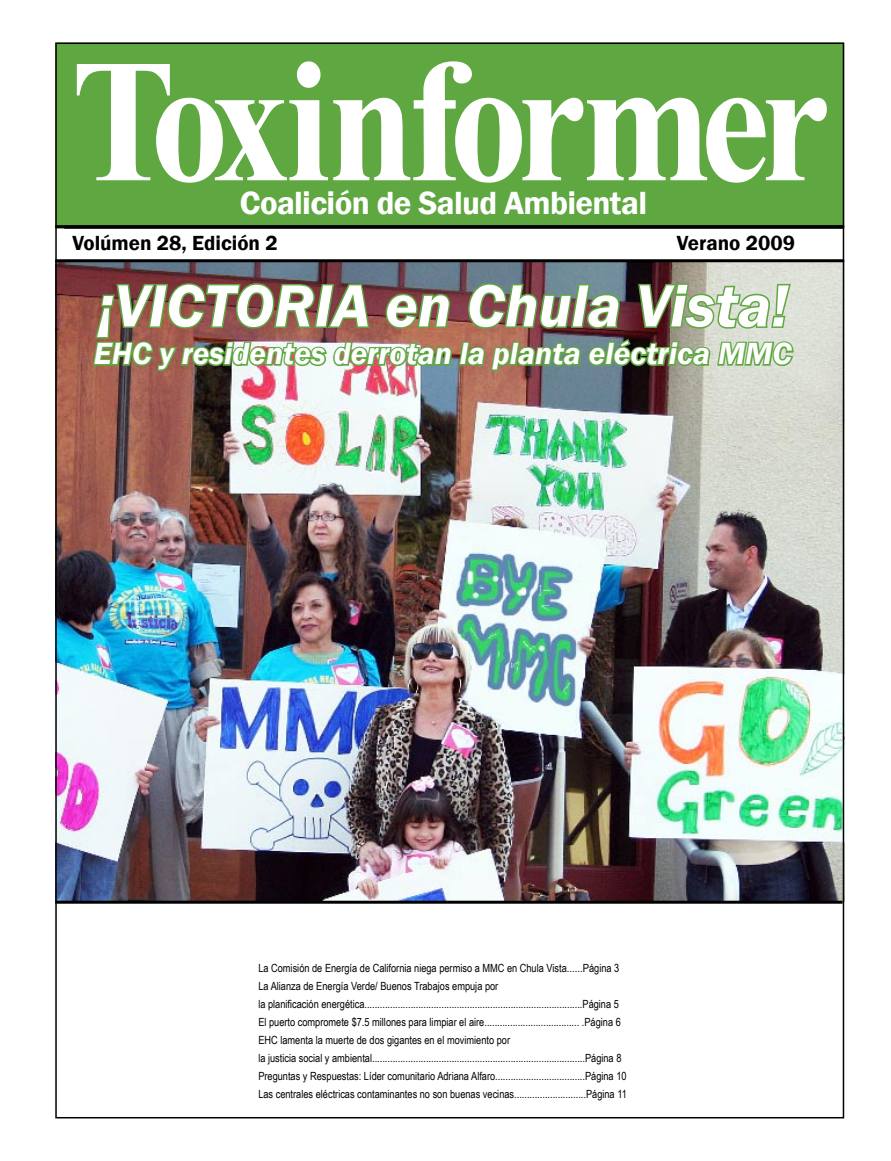
<style>
.page{position:relative;width:891px;height:1161px;background:#fff}
.page>*{position:absolute;margin:0;border:0;box-sizing:border-box;transform-origin:0 0}
.t1{font:italic 600 61.5px "Franklin Gothic";color:#fff}
.t2{font:600 33px "Franklin Gothic";letter-spacing:-.02em;color:#fff}
.t3{font:italic 600 31.5px "Franklin Gothic";color:#fff}
.t4{font:600 21px "Franklin Gothic";color:#000}
.t5{font:11.25px/18px "Arial Narrow";color:#000}
</style>
<div class="page">
<img style="left:58px;top:262px;width:783px;height:639px">
<div style="left:57px;top:44px;width:786px;height:183px;background:#5fa841"></div>
<hr style="left:55px;top:225px;width:788px;height:3px;background:#000">
<hr style="left:55px;top:259px;width:789px;height:3px;background:#000">
<hr style="left:55px;top:901px;width:788px;height:3px;background:#000">
<svg style="left:77px;top:61px;width:750px;height:122px"></svg>
<hr style="left:64px;top:226px;width:780px;height:3px;background:#000">
<img style="left:91px;top:281px;width:704px;height:95px">
<p class="t2" style="left:240px;top:182px;width:409px">Coalición de Salud Ambiental</p>
<p class="t4" style="left:72px;top:230px;width:207px">Volúmen 28, Edición 2</p>
<p class="t4" style="left:677px;top:230px;width:120px">Verano 2009</p>
<p class="t1" style="left:97px;top:266px;width:693px">¡VICTORIA en Chula Vista!</p>
<p class="t3" style="left:94px;top:333px;width:700px">EHC y residentes derrotan la planta eléctrica MMC</p>
<p class="t5" style="left:258px;top:959px;width:362px">La Comisión de Energía de California niega permiso a MMC en Chula Vista......Página 3</p>
<p class="t5" style="left:258px;top:977px;width:362px">La Alianza de Energía Verde/ Buenos Trabajos empuja por<br>la planificación energética.....................................................................................Página 5</p>
<p class="t5" style="left:258px;top:1013px;width:364px">El puerto compromete $7.5 millones para limpiar el aire..................................... .Página 6</p>
<p class="t5" style="left:258px;top:1031px;width:253px">EHC lamenta la muerte de dos gigantes en el movimiento por</p>
<p class="t5" style="left:258px;top:1049px;width:365px">la justicia social y ambiental...................................................................................Página 8</p>
<p class="t5" style="left:258px;top:1067px;width:370px">Preguntas y Respuestas: Líder comunitario Adriana Alfaro...................................Página 10</p>
<p class="t5" style="left:258px;top:1085px;width:370px">Las centrales eléctricas contaminantes no son buenas vecinas............................Página 11</p>
</div>
